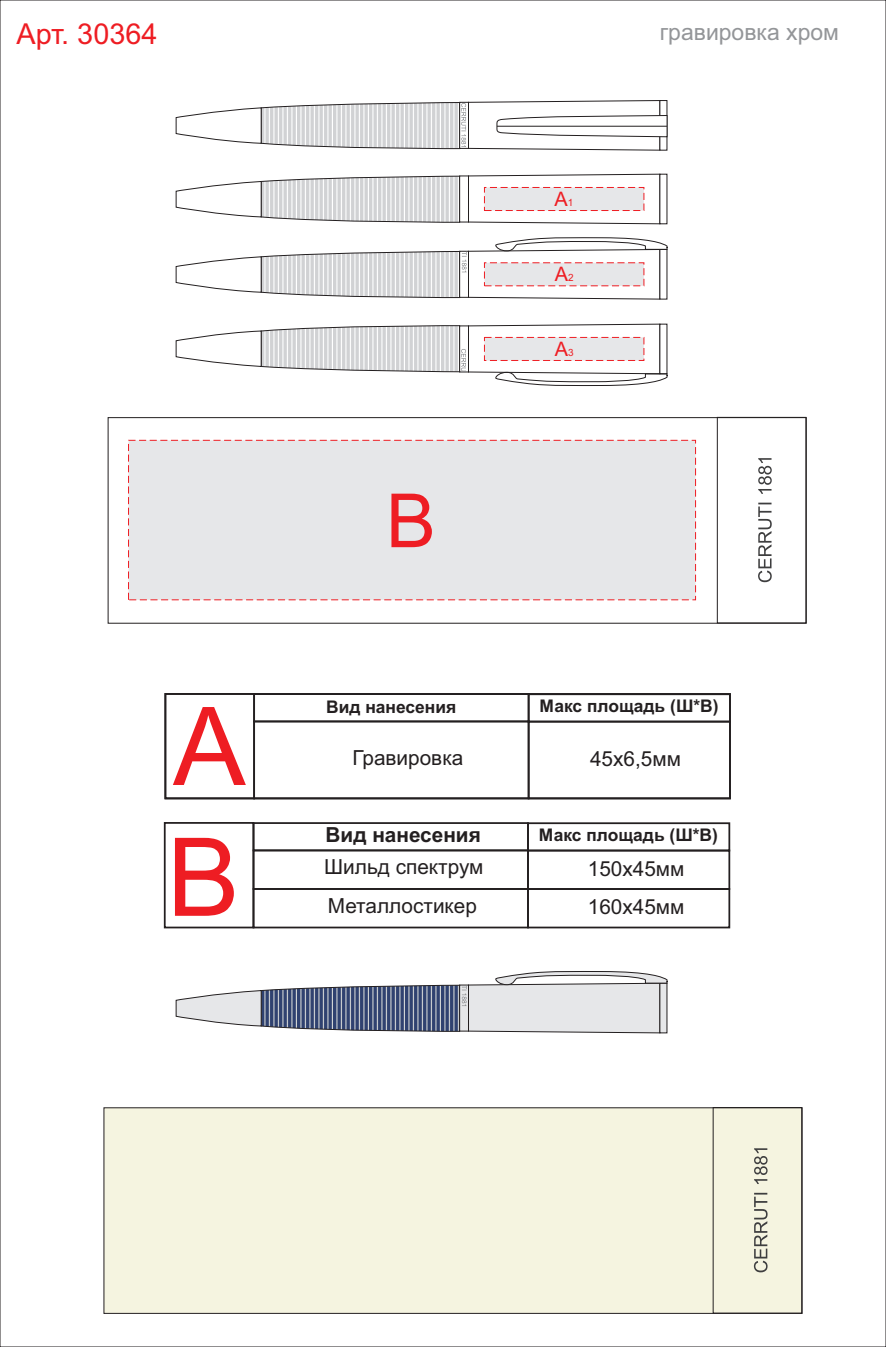
<style>
.page{position:relative;width:886px;height:1347px;background:#fff}
.page>*{position:absolute;margin:0;border:0;box-sizing:border-box;transform-origin:0 0}
.t1{font:108.88px "Arial";color:#ee1d23}
.t2{font:74.75px "Arial";color:#ee1d23}
.t3{font:28.88px "Arial";color:#ee1d23}
.t4{font:23px "Arial";color:#939598}
.t5{font:20.75px "Arial";color:#231f20}
.t6{font:700 20.75px "Arial";color:#231f20}
.t7{font:20px "Arial";color:#ee1d23}
.t8{font:700 17.38px "Arial";color:#231f20}
.s1{font-size:10px}
</style>
<div class="page">
<div style="left:103px;top:1107px;width:700px;height:207px;background:#f5f4e0"></div>
<div style="left:713px;top:1107px;width:89px;height:206px;border:1px solid #231f20"></div>
<svg style="left:754px;top:1148px;width:13px;height:124px;background:#bbbbad"></svg>
<div style="left:717px;top:417px;width:89px;height:206px;border:1px solid #231f20"></div>
<svg style="left:758px;top:458px;width:14px;height:124px"></svg>
<div style="left:128px;top:439px;width:568px;height:161px;background:#e6e7e9"></div>
<div style="left:253px;top:693px;width:276px;height:29px;border:2px solid #231f20"></div>
<div style="left:253px;top:720px;width:276px;height:79px;border:2px solid #231f20"></div>
<div style="left:528px;top:693px;width:203px;height:29px;border:2px solid #231f20"></div>
<div style="left:528px;top:720px;width:203px;height:79px;border:2px solid #231f20"></div>
<div style="left:164px;top:693px;width:91px;height:106px;border:2px solid #231f20"></div>
<div style="left:253px;top:822px;width:276px;height:29px;border:2px solid #231f20"></div>
<div style="left:253px;top:849px;width:276px;height:40px;border:2px solid #231f20"></div>
<div style="left:527px;top:822px;width:203px;height:29px;border:2px solid #231f20"></div>
<div style="left:527px;top:849px;width:203px;height:40px;border:2px solid #231f20"></div>
<div style="left:164px;top:822px;width:90px;height:106px;border:2px solid #231f20"></div>
<div style="left:253px;top:888px;width:276px;height:40px;border:2px solid #231f20"></div>
<div style="left:527px;top:888px;width:203px;height:40px;border:2px solid #231f20"></div>
<svg style="left:175px;top:173px;width:493px;height:51px"></svg>
<svg style="left:175px;top:100px;width:493px;height:51px"></svg>
<hr style="left:497px;top:126px;width:170px;height:1px;background:#231f20">
<svg style="left:175px;top:323px;width:493px;height:63px"></svg>
<svg style="left:175px;top:237px;width:493px;height:63px"></svg>
<svg style="left:175px;top:971px;width:493px;height:62px"></svg>
<h3 class="t3" style="left:17px;top:23px;width:142px">Арт. 30364</h3>
<p class="t4" style="left:660px;top:23px;width:181px">гравировка хром</p>
<p class="t7" style="left:554px;top:192px;width:20px">А<span class="s1">1</span></p>
<p class="t7" style="left:555px;top:267px;width:20px">А<span class="s1">2</span></p>
<h2 class="t2" style="left:386px;top:493px;width:51px">В</h2>
<p class="t7" style="left:555px;top:341px;width:20px">А<span class="s1">3</span></p>
<h1 class="t1" style="left:173px;top:705px;width:74px">A</h1>
<p class="t8" style="left:326px;top:701px;width:132px">Вид нанесения</p>
<p class="t8" style="left:540px;top:700px;width:181px">Макс площадь (Ш*В)</p>
<p class="t5" style="left:352px;top:749px;width:113px">Гравировка</p>
<p class="t5" style="left:590px;top:751px;width:92px">45х6,5мм</p>
<h1 class="t1" style="left:167px;top:836px;width:74px">В</h1>
<p class="t6" style="left:326px;top:827px;width:157px">Вид нанесения</p>
<p class="t8" style="left:539px;top:828px;width:181px">Макс площадь (Ш*В)</p>
<p class="t5" style="left:324px;top:859px;width:161px">Шильд спектрум</p>
<p class="t5" style="left:588px;top:860px;width:98px">150х45мм</p>
<p class="t5" style="left:328px;top:897px;width:151px">Металлостикер</p>
<p class="t5" style="left:588px;top:899px;width:98px">160х45мм</p>
</div>
